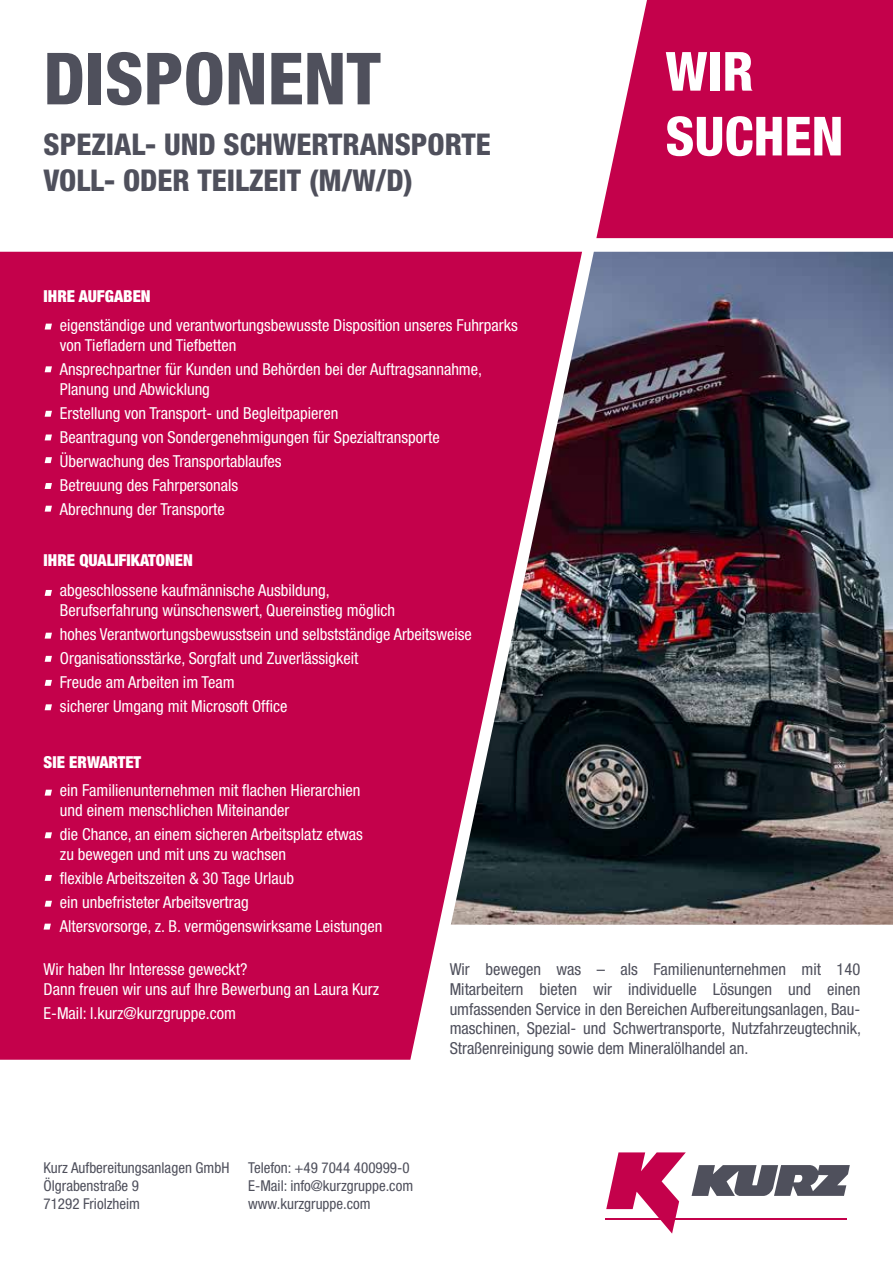
<style>
.page{position:relative;width:893px;height:1263px;background:#fff}
.page>*{position:absolute;margin:0;border:0;box-sizing:border-box;transform-origin:0 0}
.t1{font:800 condensed 72px "Helvetica Neue LT Pro";color:#4f505c}
.t2{font:800 condensed 54px/64.8px "Helvetica Neue LT Pro";color:#fff}
.t3{font:800 condensed 30px/36px "Helvetica Neue LT Pro";color:#4f505c}
.t4{font:condensed 16.5px/24px "Helvetica Neue LT Pro";color:#fff}
.t5{font:condensed 16.5px/19.8px "Helvetica Neue LT Pro";color:#4f505c;text-align:justify}
.t6{font:900 condensed 16.5px "Helvetica Neue LT Pro";color:#fff}
.t7{font:condensed 15px/18px "Helvetica Neue LT Pro";color:#4f505c}
</style>
<div class="page">
<svg style="left:596px;top:0;width:297px;height:238px;background:#c9165a"></svg>
<hr style="left:605px;top:1218px;width:242px;height:2px;background:#c4014b">
<svg style="left:692px;top:1165px;width:158px;height:31px;background:#6e6f79"></svg>
<svg style="left:606px;top:1152px;width:80px;height:81px"></svg>
<div style="left:0;top:252px;width:451px;height:808px;background:#c4014b"></div>
<img style="left:451px;top:252px;width:442px;height:673px">
<svg style="left:45px;top:324px;width:7px;height:5px"></svg>
<svg style="left:45px;top:434px;width:7px;height:6px"></svg>
<svg style="left:45px;top:457px;width:7px;height:6px"></svg>
<svg style="left:45px;top:483px;width:7px;height:6px"></svg>
<svg style="left:45px;top:506px;width:7px;height:6px"></svg>
<svg style="left:45px;top:411px;width:7px;height:6px"></svg>
<svg style="left:45px;top:366px;width:7px;height:6px"></svg>
<svg style="left:45px;top:790px;width:7px;height:6px"></svg>
<svg style="left:45px;top:875px;width:7px;height:6px"></svg>
<svg style="left:45px;top:901px;width:7px;height:6px"></svg>
<svg style="left:45px;top:832px;width:7px;height:6px"></svg>
<svg style="left:45px;top:590px;width:7px;height:6px"></svg>
<svg style="left:45px;top:633px;width:7px;height:6px"></svg>
<svg style="left:45px;top:680px;width:7px;height:6px"></svg>
<svg style="left:45px;top:704px;width:7px;height:6px"></svg>
<svg style="left:45px;top:656px;width:7px;height:6px"></svg>
<svg style="left:44px;top:924px;width:7px;height:5px"></svg>
<h1 class="t1" style="left:44px;top:35px;width:339px">DISPONENT</h1>
<h3 class="t3" style="left:44px;top:126px;width:449px">SPEZIAL- UND SCHWERTRANSPORTE<br>VOLL- ODER TEILZEIT (M/W/D)</h3>
<p class="t6" style="left:44px;top:286px;width:109px">IHRE AUFGABEN</p>
<p class="t4" style="left:60px;top:315px;width:459px;line-height:19.8px">eigenständige und verantwortungsbewusste Disposition unseres Fuhrparks von Tiefladern und Tiefbetten</p>
<p class="t4" style="left:60px;top:359px;width:424px;line-height:19.8px">Ansprechpartner für Kunden und Behörden bei der Auftragsannahme,<br>Planung und Abwicklung</p>
<p class="t4" style="left:60px;top:401px;width:381px">Erstellung von Transport- und Begleitpapieren<br>Beantragung von Sondergenehmigungen für Spezialtransporte Überwachung des Transportablaufes<br>Betreuung des Fahrpersonals<br>Abrechnung der Transporte</p>
<p class="t6" style="left:44px;top:550px;width:151px">IHRE QUALIFIKATONEN</p>
<p class="t4" style="left:60px;top:580px;width:337px;line-height:19.8px">abgeschlossene kaufmännische Ausbildung,<br>Berufserfahrung wünschenswert, Quereinstieg möglich</p>
<p class="t4" style="left:60px;top:622px;width:413px">hohes Verantwortungsbewusstsein und selbstständige Arbeitsweise Organisationsstärke, Sorgfalt und Zuverlässigkeit<br>Freude am Arbeiten im Team<br>sicherer Umgang mit Microsoft Office</p>
<p class="t6" style="left:44px;top:752px;width:99px">SIE ERWARTET</p>
<p class="t4" style="left:60px;top:780px;width:302px;line-height:19.8px">ein Familienunternehmen mit flachen Hierarchien und einem menschlichen Miteinander</p>
<p class="t4" style="left:60px;top:824px;width:304px;line-height:19.8px">die Chance, an einem sicheren Arbeitsplatz etwas zu bewegen und mit uns zu wachsen</p>
<p class="t4" style="left:60px;top:866px;width:324px">flexible Arbeitszeiten &amp; 30 Tage Urlaub<br>ein unbefristeter Arbeitsvertrag<br>Altersvorsorge, z. B. vermögenswirksame Leistungen</p>
<h2 class="t2" style="left:665px;top:38px;width:180px">WIR<br>SUCHEN</h2>
<p class="t4" style="left:44px;top:959px;width:337px;line-height:19.8px">Wir haben Ihr Interesse geweckt?<br>Dann freuen wir uns auf Ihre Bewerbung an Laura Kurz</p>
<p class="t4" style="left:44px;top:1001px;width:194px">E-Mail: l.kurz@kurzgruppe.com</p>
<p class="t5" style="left:450px;top:959px;width:413px">Wir bewegen was – als Familienunternehmen mit 140<br>Mitarbeitern bieten wir individuelle Lösungen und einen umfassenden Service in den Bereichen Aufbereitungsanlagen, Bau&shy;maschinen, Spezial- und Schwertransporte, Nutzfahrzeugtechnik, Straßenreinigung sowie dem Mineralölhandel an.</p>
<p class="t7" style="left:44px;top:1158px;width:187px">Kurz Aufbereitungsanlagen GmbH<br>Ölgrabenstraße 9<br>71292 Friolzheim</p>
<p class="t7" style="left:248px;top:1158px;width:166px">Telefon: +49 7044 400999-0<br>E-Mail: info@kurzgruppe.com www.kurzgruppe.com</p>
</div>
